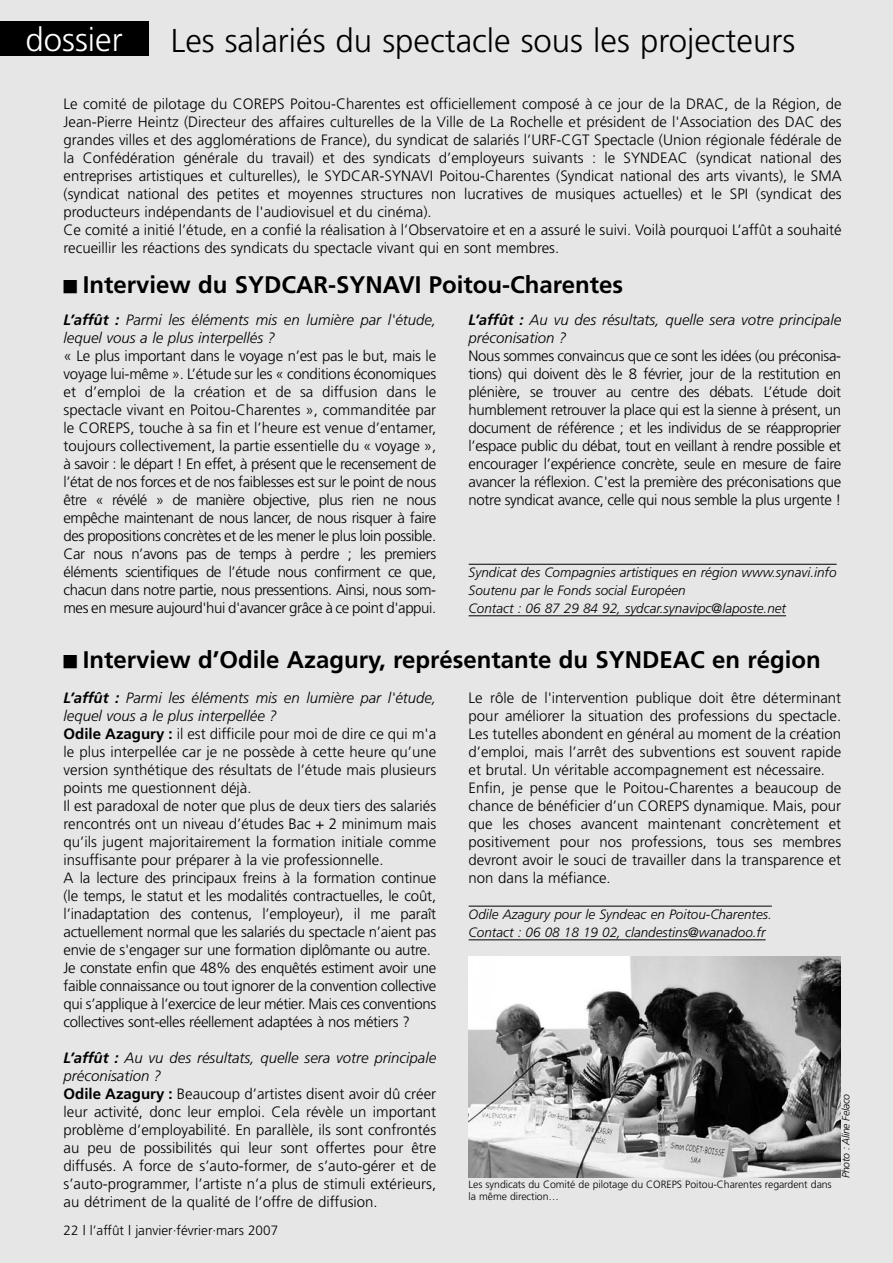
<style>
.page{position:relative;width:893px;height:1263px;background:#fff}
.page>*{position:absolute;margin:0;border:0;box-sizing:border-box;transform-origin:0 0}
.t1{font:300 33px "Frutiger";color:#000}
.t2{font:300 33px "Frutiger";color:#fff}
.t3{font:700 24px "Frutiger";color:#000}
.t4{font:300 15px/18px "Frutiger";color:#000}
.t5{font:italic 300 15px/18px "Frutiger";color:#000}
.t6{font:italic 300 13.5px/18px "Frutiger";color:#000}
.t7{font:300 13.5px "Frutiger";color:#000}
.t8{font:300 10.5px/12px "Frutiger";letter-spacing:-.005em;color:#000}
.t9{font:italic 300 10.5px "Frutiger";letter-spacing:-.03em;color:#000}
.s1{font-weight:700}
.s2{font-weight:700;font-style:italic}
.s3{font-style:italic}
</style>
<div class="page">
<div style="left:0;top:1px;width:893px;height:1262px;background:#e6e6e6"></div>
<div style="left:0;top:22px;width:149px;height:34px;background:#000"></div>
<img style="left:469px;top:956px;width:371px;height:222px">
<hr style="left:469px;top:564px;width:368px;height:1px;background:#000">
<hr style="left:469px;top:615px;width:317px;height:1px;background:#000">
<hr style="left:469px;top:906px;width:303px;height:1px;background:#000">
<hr style="left:469px;top:939px;width:297px;height:1px;background:#000">
<h1 class="t2" style="left:26px;top:26px;width:99px">dossier</h1>
<h1 class="t1" style="left:171px;top:28px;width:626px">Les salariés du spectacle sous les projecteurs</h1>
<p class="t4" style="left:64px;top:96px;width:780px">Le comité de pilotage du COREPS Poitou-Charentes est officiellement composé à ce jour de la DRAC, de la Région, de Jean-Pierre Heintz (Directeur des affaires culturelles de la Ville de La Rochelle et président de l'Association des DAC des grandes villes et des agglomérations de France), du syndicat de salariés l’URF-CGT Spectacle (Union régionale fédérale de la Confédération générale du travail) et des syndicats d’employeurs suivants : le SYNDEAC (syndicat national des entreprises artistiques et culturelles), le SYDCAR-SYNAVI Poitou-Charentes (Syndicat national des arts vivants), le SMA (syndicat national des petites et moyennes structures non lucratives de musiques actuelles) et le SPI (syndicat des producteurs indépendants de l'audiovisuel et du cinéma).<br>Ce comité a initié l’étude, en a confié la réalisation à l’Observatoire et en a assuré le suivi. Voilà pourquoi L’affût a souhaité recueillir les réactions des syndicats du spectacle vivant qui en sont membres.</p>
<h2 class="t3" style="left:64px;top:275px;width:561px">■ Interview du SYDCAR-SYNAVI Poitou-Charentes</h2>
<p class="t5" style="left:64px;top:312px;width:374px"><span class="s1">L’affût :</span> Parmi les éléments mis en lumière par l'étude, lequel vous a le plus interpellés ?</p>
<p class="t4" style="left:64px;top:348px;width:374px;text-align:justify">« Le plus important dans le voyage n’est pas le but, mais le voyage lui-même ». L’étude sur les « conditions économiques et d’emploi de la création et de sa diffusion dans le spectacle vivant en Poitou-Charentes », commanditée par le COREPS, touche à sa fin et l’heure est venue d’entamer, toujours collectivement, la partie essentielle du « voyage », à savoir : le départ ! En effet, à présent que le recensement de l’état de nos forces et de nos faiblesses est sur le point de nous être « révélé » de manière objective, plus rien ne nous empêche maintenant de nous lancer, de nous risquer à faire des propositions concrètes et de les mener le plus loin possible.<br>Car nous n’avons pas de temps à perdre ; les premiers éléments scientifiques de l’étude nous confirment ce que, chacun dans notre partie, nous pressentions. Ainsi, nous som&shy;mes en mesure aujourd'hui d'avancer grâce à ce point d'appui.</p>
<p class="t5" style="left:469px;top:312px;width:374px"><span class="s1">L’affût :</span> Au vu des résultats, quelle sera votre principale préconisation ?</p>
<p class="t4" style="left:469px;top:348px;width:374px;text-align:justify">Nous sommes convaincus que ce sont les idées (ou préconisa&shy;tions) qui doivent dès le 8 février, jour de la restitution en plénière, se trouver au centre des débats. L’étude doit humblement retrouver la place qui est la sienne à présent, un document de référence ; et les individus de se réapproprier l’espace public du débat, tout en veillant à rendre possible et encourager l’expérience concrète, seule en mesure de faire avancer la réflexion. C'est la première des préconisations que notre syndicat avance, celle qui nous semble la plus urgente !</p>
<p class="t6" style="left:469px;top:564px;width:369px">Syndicat des Compagnies artistiques en région www.synavi.info<br>Soutenu par le Fonds social Européen<br>Contact : 06 87 29 84 92, sydcar.synavipc@laposte.net</p>
<h2 class="t3" style="left:64px;top:650px;width:759px">■ Interview d’Odile Azagury, représentante du SYNDEAC en région</h2>
<p class="t4" style="left:64px;top:690px;width:374px"><span class="s2">L’affût :</span> <span class="s3">Parmi les éléments mis en lumière par l'étude, lequel vous a le plus interpellée ?<br></span><span class="s1">Odile Azagury :</span> il est difficile pour moi de dire ce qui m'a le plus interpellée car je ne possède à cette heure qu’une version synthétique des résultats de l’étude mais plusieurs points me questionnent déjà.<br>Il est paradoxal de noter que plus de deux tiers des salariés rencontrés ont un niveau d’études Bac + 2 minimum mais qu’ils jugent majoritairement la formation initiale comme insuffisante pour préparer à la vie professionnelle.<br>A la lecture des principaux freins à la formation continue (le temps, le statut et les modalités contractuelles, le coût, l’inadaptation des contenus, l’employeur), il me paraît actuellement normal que les salariés du spectacle n’aient pas envie de s'engager sur une formation diplômante ou autre.<br>Je constate enfin que 48% des enquêtés estiment avoir une faible connaissance ou tout ignorer de la convention collective qui s’applique à l’exercice de leur métier. Mais ces conventions collectives sont-elles réellement adaptées à nos métiers ?</p>
<p class="t4" style="left:64px;top:1050px;width:374px"><span class="s2">L’affût :</span> <span class="s3">Au vu des résultats, quelle sera votre principale préconisation ?<br></span><span class="s1">Odile Azagury :</span> Beaucoup d’artistes disent avoir dû créer leur activité, donc leur emploi. Cela révèle un important problème d’employabilité. En parallèle, ils sont confrontés au peu de possibilités qui leur sont offertes pour être diffusés. A force de s’auto-former, de s’auto-gérer et de s’auto-programmer, l’artiste n’a plus de stimuli extérieurs, au détriment de la qualité de l’offre de diffusion.</p>
<p class="t7" style="left:64px;top:1225px;width:216px">22 | l’affût | janvier·février·mars 2007</p>
<p class="t4" style="left:469px;top:690px;width:374px">Le rôle de l'intervention publique doit être déterminant pour améliorer la situation des professions du spectacle.<br>Les tutelles abondent en général au moment de la création d’emploi, mais l’arrêt des subventions est souvent rapide et brutal. Un véritable accompagnement est nécessaire.<br>Enfin, je pense que le Poitou-Charentes a beaucoup de chance de bénéficier d’un COREPS dynamique. Mais, pour que les choses avancent maintenant concrètement et positivement pour nos professions, tous ses membres devront avoir le souci de travailler dans la transparence et non dans la méfiance.</p>
<p class="t6" style="left:469px;top:906px;width:305px">Odile Azagury pour le Syndeac en Poitou-Charentes.<br>Contact : 06 08 18 19 02, clandestins@wanadoo.fr</p>
<p class="t8" style="left:469px;top:1179px;width:365px">Les syndicats du Comité de pilotage du COREPS Poitou-Charentes regardent dans la même direction…</p>
<p class="t9" style="left:842px;top:1178px;width:85px;rotate:-90deg">Photo : Aline Felaco</p>
</div>
